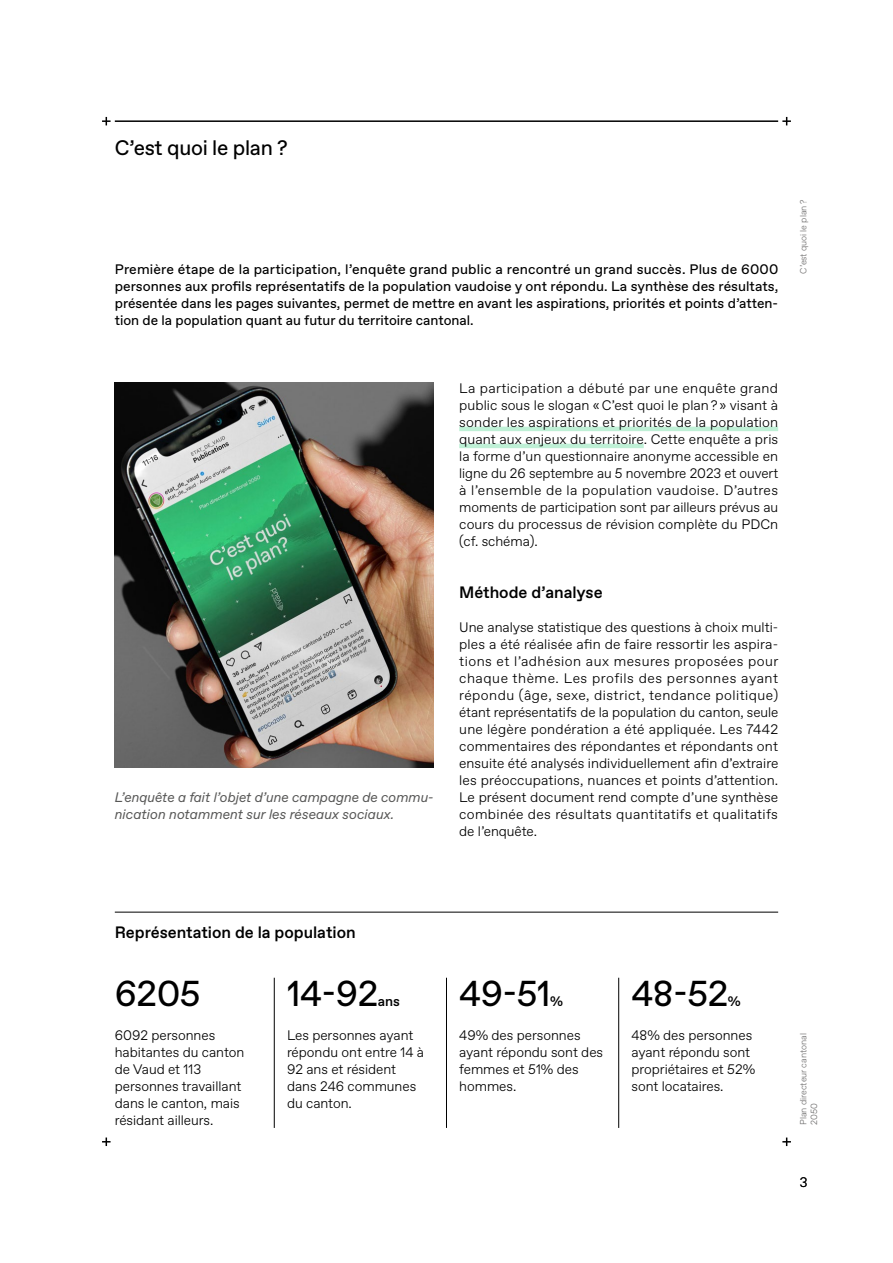
<style>
.page{position:relative;width:893px;height:1263px;background:#fff}
.page>*{position:absolute;margin:0;border:0;box-sizing:border-box;transform-origin:0 0}
.t1{font:36px "ABC Favorit";letter-spacing:-.015em;color:#000}
.t2{font:21px "ABC Favorit";letter-spacing:-.015em;color:#000}
.t3{font:500 16.5px "ABC Favorit";color:#000}
.t4{font:300 13.8px/17px "ABC Favorit";color:#000}
.t5{font:13.8px/17px "ABC Favorit";color:#000;text-align:justify}
.t6{font:italic 13.8px/17px "ABC Favorit";letter-spacing:-.005em;color:#575756}
.t7{font:500 13.8px "ABC Favorit";color:#000}
.t8{font:300 9px/10.8px "ABC Favorit";color:#706f6f}
</style>
<div class="page">
<hr style="left:115px;top:120px;width:663px;height:2px;background:#000">
<svg style="left:102px;top:117px;width:9px;height:8px"></svg>
<svg style="left:782px;top:117px;width:9px;height:8px"></svg>
<svg style="left:102px;top:1137px;width:9px;height:9px"></svg>
<svg style="left:782px;top:1137px;width:9px;height:9px"></svg>
<hr style="left:459px;top:427px;width:319px;height:4px;background:#bff0d6">
<hr style="left:459px;top:444px;width:185px;height:4px;background:#bff0d6">
<hr style="left:115px;top:912px;width:663px;height:1px;background:#000">
<hr style="left:274px;top:978px;width:1px;height:150px;background:#000">
<hr style="left:446px;top:978px;width:1px;height:150px;background:#000">
<hr style="left:618px;top:978px;width:1px;height:150px;background:#000">
<img style="left:115px;top:383px;width:319px;height:385px">
<h2 class="t2" style="left:115px;top:135px;width:174px">C’est quoi le plan ?</h2>
<p class="t5" style="left:115px;top:261px;width:665px">Première étape de la participation, l’enquête grand public a rencontré un grand succès. Plus de 6000 personnes aux profils représentatifs de la population vaudoise y ont répondu. La synthèse des résultats, présentée dans les pages suivantes, permet de mettre en avant les aspirations, priorités et points d’atten&shy;tion de la population quant au futur du territoire cantonal.</p>
<p class="t8" style="left:798px;top:273px;width:76px;rotate:-90deg">C’est quoi le plan ?</p>
<p class="t6" style="left:115px;top:789px;width:320px">L’enquête a fait l’objet d’une campagne de commu&shy;nication notamment sur les réseaux sociaux.</p>
<p class="t4" style="left:459px;top:380px;width:321px;text-align:justify">La participation a débuté par une enquête grand public sous le slogan « C’est quoi le plan ? » visant à sonder les aspirations et priorités de la population quant aux enjeux du territoire. Cette enquête a pris la forme d’un questionnaire anonyme accessible en ligne du 26 septembre au 5 novembre 2023 et ouvert à l’ensemble de la population vaudoise. D’autres moments de participation sont par ailleurs prévus au cours du processus de révision complète du PDCn (cf. schéma).</p>
<p class="t3" style="left:459px;top:582px;width:145px">Méthode d’analyse</p>
<p class="t4" style="left:459px;top:618px;width:321px;text-align:justify">Une analyse statistique des questions à choix multi&shy;ples a été réalisée afin de faire ressortir les aspira&shy;tions et l’adhésion aux mesures proposées pour chaque thème. Les profils des personnes ayant répondu (âge, sexe, district, tendance politique) étant représentatifs de la population du canton, seule une légère pondération a été appliquée. Les 7442 commentaires des répondantes et répondants ont ensuite été analysés individuellement afin d’extraire les préoccupations, nuances et points d’attention.<br>Le présent document rend compte d’une synthèse combinée des résultats quantitatifs et qualitatifs de l’enquête.</p>
<p class="t3" style="left:115px;top:922px;width:242px">Représentation de la population</p>
<h1 class="t1" style="left:115px;top:972px;width:88px">6205</h1>
<p class="t4" style="left:115px;top:1027px;width:131px">6092 personnes habitantes du canton de Vaud et 113 personnes travaillant dans le canton, mais résidant ailleurs.</p>
<h1 class="t1" style="left:287px;top:972px;width:93px">14-92</h1>
<p class="t7" style="left:378px;top:993px;width:24px">ans</p>
<p class="t4" style="left:287px;top:1027px;width:139px">Les personnes ayant répondu ont entre 14 à<br>92 ans et résident dans 246 communes du canton.</p>
<h1 class="t1" style="left:459px;top:972px;width:93px">49-51</h1>
<p class="t7" style="left:550px;top:993px;width:14px">%</p>
<p class="t4" style="left:459px;top:1027px;width:145px">49% des personnes ayant répondu sont des femmes et 51% des hommes.</p>
<h1 class="t1" style="left:631px;top:972px;width:98px">48-52</h1>
<p class="t7" style="left:728px;top:993px;width:14px">%</p>
<p class="t4" style="left:631px;top:1027px;width:125px">48% des personnes ayant répondu sont propriétaires et 52% sont locataires.</p>
<p class="t8" style="left:798px;top:1125px;width:93px;rotate:-90deg">Plan directeur cantonal<br>2050</p>
<p class="t4" style="left:799px;top:1173px;width:10px">3</p>
</div>
